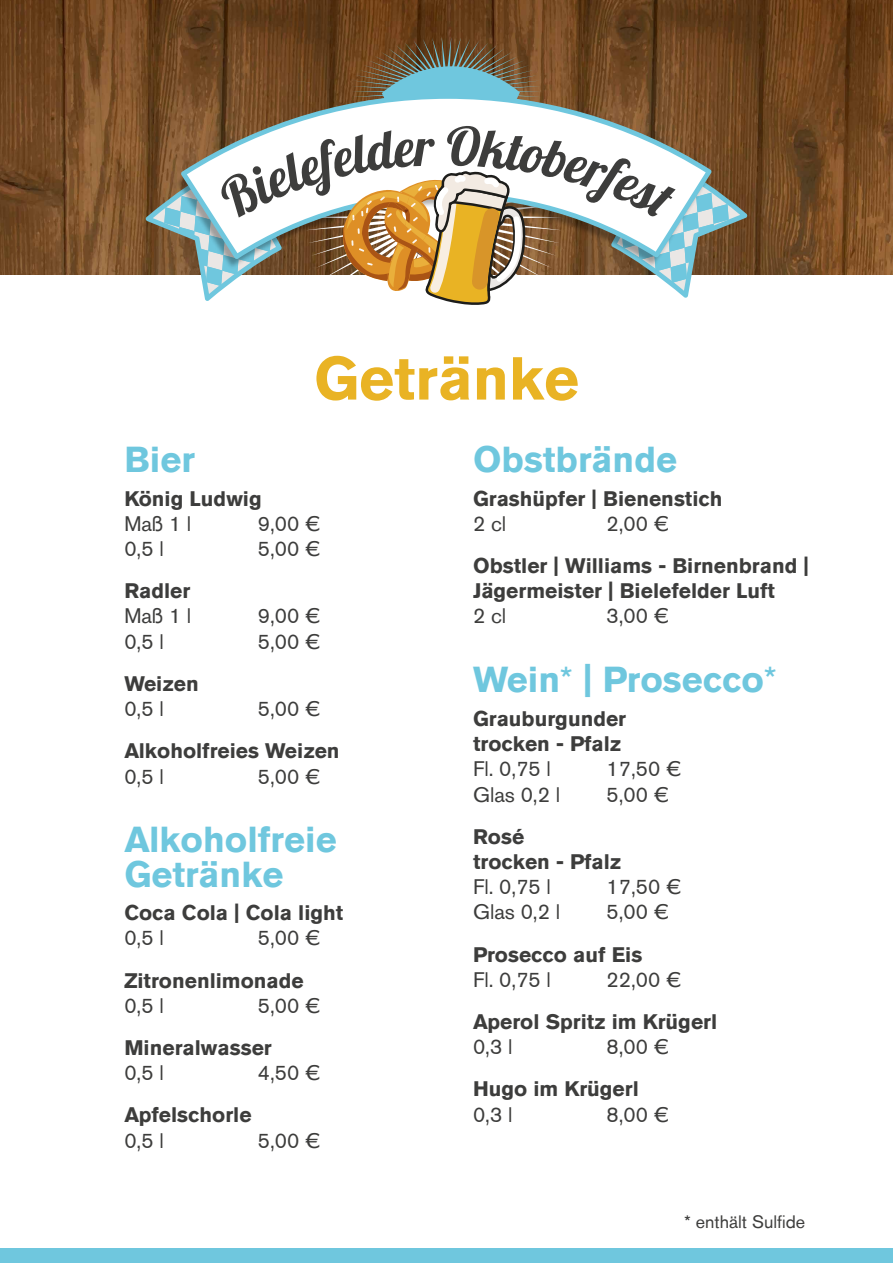
<style>
.page{position:relative;width:893px;height:1263px;background:#fff}
.page>*{position:absolute;margin:0;border:0;box-sizing:border-box;transform-origin:0 0}
.t1{font:700 60px "Akzidenz Grotesk BE";color:#e9b324}
.t2{font:700 36px/34.5px "Akzidenz Grotesk BE";color:#6fc7de}
.t3{font:700 21px/25.2px "Akzidenz Grotesk BE";color:#3d3d3c}
.t4{font:21px "Akzidenz Grotesk BE";color:#3d3d3c}
.t5{font:18px "Akzidenz Grotesk BE";color:#3d3d3c}
.s1{font-weight:400}
</style>
<div class="page">
<div style="left:0;top:1248px;width:893px;height:15px;background:#6fc7de"></div>
<img style="left:747px;top:0;width:146px;height:274px">
<img style="left:0;top:0;width:146px;height:274px">
<svg style="left:146px;top:0;width:601px;height:305px"></svg>
<h1 class="t1" style="left:314px;top:344px;width:266px">Getränke</h1>
<h2 class="t2" style="left:124px;top:442px;width:72px">Bier</h2>
<p class="t3" style="left:124px;top:486px;width:139px">König Ludwig</p>
<p class="t4" style="left:124px;top:511px;width:68px">Maß 1 l</p>
<p class="t4" style="left:258px;top:511px;width:63px">9,00 €</p>
<p class="t4" style="left:124px;top:536px;width:41px">0,5 l</p>
<p class="t4" style="left:258px;top:536px;width:63px">5,00 €</p>
<p class="t3" style="left:124px;top:578px;width:68px">Radler</p>
<p class="t4" style="left:124px;top:604px;width:68px">Maß 1 l</p>
<p class="t4" style="left:258px;top:604px;width:63px">9,00 €</p>
<p class="t4" style="left:124px;top:629px;width:41px">0,5 l</p>
<p class="t4" style="left:258px;top:629px;width:63px">5,00 €</p>
<p class="t3" style="left:124px;top:671px;width:76px">Weizen</p>
<p class="t4" style="left:124px;top:696px;width:41px">0,5 l</p>
<p class="t4" style="left:258px;top:696px;width:63px">5,00 €</p>
<p class="t3" style="left:124px;top:738px;width:217px">Alkoholfreies Weizen</p>
<p class="t4" style="left:124px;top:764px;width:41px">0,5 l</p>
<p class="t4" style="left:258px;top:764px;width:63px">5,00 €</p>
<h2 class="t2" style="left:124px;top:822px;width:214px">Alkoholfreie<br>Getränke</h2>
<p class="t3" style="left:124px;top:900px;width:220px">Coca Cola | Cola light</p>
<p class="t4" style="left:124px;top:926px;width:41px">0,5 l</p>
<p class="t4" style="left:258px;top:926px;width:63px">5,00 €</p>
<p class="t3" style="left:124px;top:968px;width:181px">Zitronenlimonade</p>
<p class="t4" style="left:124px;top:993px;width:41px">0,5 l</p>
<p class="t4" style="left:258px;top:993px;width:63px">5,00 €</p>
<p class="t3" style="left:124px;top:1035px;width:149px">Mineralwasser</p>
<p class="t4" style="left:124px;top:1060px;width:41px">0,5 l</p>
<p class="t4" style="left:258px;top:1060px;width:63px">4,50 €</p>
<p class="t3" style="left:124px;top:1102px;width:129px">Apfelschorle</p>
<p class="t4" style="left:124px;top:1128px;width:41px">0,5 l</p>
<p class="t4" style="left:258px;top:1128px;width:63px">5,00 €</p>
<h2 class="t2" style="left:473px;top:442px;width:205px">Obstbrände</h2>
<p class="t3" style="left:473px;top:486px;width:251px">Grashüpfer | Bienenstich</p>
<p class="t4" style="left:473px;top:511px;width:35px">2 cl</p>
<p class="t4" style="left:607px;top:511px;width:63px">2,00 €</p>
<p class="t3" style="left:473px;top:553px;width:337px">Obstler | Williams - Birnenbrand |<br>Jägermeister | Bielefelder Luft</p>
<p class="t4" style="left:473px;top:604px;width:35px">2 cl</p>
<p class="t4" style="left:607px;top:604px;width:63px">3,00 €</p>
<h2 class="t2" style="left:473px;top:662px;width:305px">Wein<span class="s1">*</span> | Prosecco<span class="s1">*</span></h2>
<p class="t3" style="left:473px;top:706px;width:155px">Grauburgunder trocken - Pfalz</p>
<p class="t4" style="left:473px;top:756px;width:79px">Fl. 0,75 l</p>
<p class="t4" style="left:607px;top:756px;width:76px">17,50 €</p>
<p class="t4" style="left:473px;top:782px;width:89px">Glas 0,2 l</p>
<p class="t4" style="left:607px;top:782px;width:63px">5,00 €</p>
<p class="t3" style="left:473px;top:824px;width:150px">Rosé<br>trocken - Pfalz</p>
<p class="t4" style="left:473px;top:874px;width:79px">Fl. 0,75 l</p>
<p class="t4" style="left:607px;top:874px;width:76px">17,50 €</p>
<p class="t4" style="left:473px;top:899px;width:89px">Glas 0,2 l</p>
<p class="t4" style="left:607px;top:899px;width:63px">5,00 €</p>
<p class="t3" style="left:473px;top:942px;width:171px">Prosecco auf Eis</p>
<p class="t4" style="left:473px;top:967px;width:79px">Fl. 0,75 l</p>
<p class="t4" style="left:607px;top:967px;width:76px">22,00 €</p>
<p class="t3" style="left:473px;top:1009px;width:246px">Aperol Spritz im Krügerl</p>
<p class="t4" style="left:473px;top:1034px;width:41px">0,3 l</p>
<p class="t4" style="left:607px;top:1034px;width:63px">8,00 €</p>
<p class="t3" style="left:473px;top:1076px;width:167px">Hugo im Krügerl</p>
<p class="t4" style="left:473px;top:1102px;width:41px">0,3 l</p>
<p class="t4" style="left:607px;top:1102px;width:63px">8,00 €</p>
<p class="t5" style="left:685px;top:1211px;width:122px">* enthält Sulfide</p>
</div>
